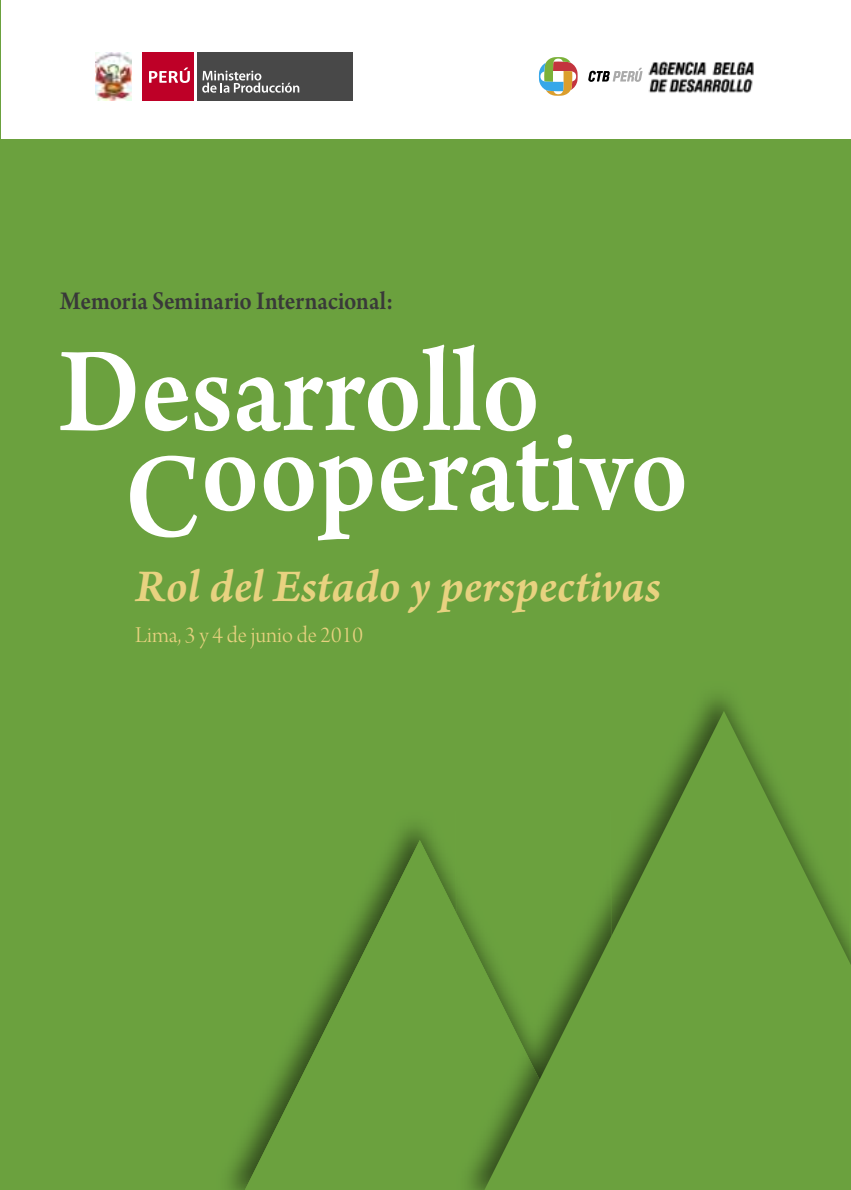
<style>
.page{position:relative;width:851px;height:1190px;background:#fff}
.page>*{position:absolute;margin:0;border:0;box-sizing:border-box;transform-origin:0 0}
.t1{font:48px "Arno Pro Smbd Italic Sm Text";letter-spacing:-.005em;color:#e8d280}
.t2{font:600 27px "Arno Pro";color:#393939;scale:.9 1}
.t3{font:24px "Arno Pro Light Display";color:#e8d280}
</style>
<div class="page">
<div style="left:0;top:139px;width:851px;height:1050px;background:#6ba13e"></div>
<hr style="left:0;top:0;width:1px;height:1189px;background:#6ba13e">
<div style="left:143px;top:52px;width:51px;height:49px;background:#be0027"></div>
<div style="left:197px;top:52px;width:156px;height:49px;background:#484848"></div>
<img style="left:95px;top:52px;width:37px;height:48px">
<svg style="left:149px;top:67px;width:41px;height:16px"></svg>
<svg style="left:202px;top:71px;width:97px;height:22px"></svg>
<svg style="left:130px;top:434px;width:554px;height:106px"></svg>
<svg style="left:60px;top:344px;width:476px;height:87px"></svg>
<svg style="left:239px;top:839px;width:217px;height:350px"></svg>
<svg style="left:478px;top:710px;width:373px;height:479px"></svg>
<svg style="left:539px;top:57px;width:38px;height:39px"></svg>
<svg style="left:588px;top:68px;width:54px;height:14px"></svg>
<img style="left:648px;top:61px;width:106px;height:32px">
<p class="t2" style="left:60px;top:285px;width:371px">Memoria Seminario Internacional:</p>
<h1 class="t1" style="left:135px;top:558px;width:527px">Rol del Estado y perspectivas</h1>
<p class="t3" style="left:135px;top:621px;width:229px">Lima, 3 y 4 de junio de 2010</p>
</div>
